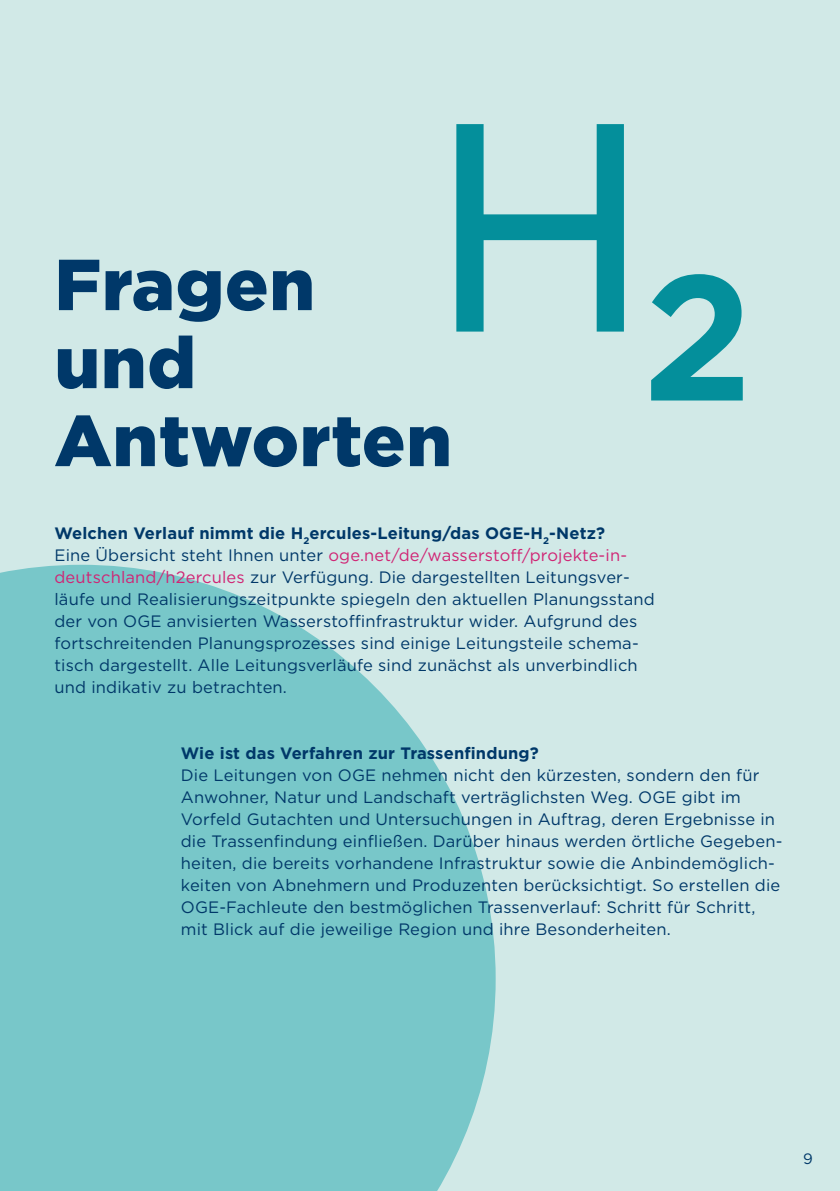
<style>
.page{position:relative;width:840px;height:1191px;background:#fff}
.page>*{position:absolute;margin:0;border:0;box-sizing:border-box;transform-origin:0 0}
.t1{font:900 72px/78px "Gotham";letter-spacing:.01em;color:#003869}
.t2{font:16.4px/22px "Gotham";letter-spacing:.01em;color:#003869}
.t3{font:700 16.4px "Gotham";letter-spacing:.01em;color:#003869}
.t4{font:15px "Gotham";color:#003869}
.s1{font-weight:700}
.s2{color:#d02474}
</style>
<div class="page">
<div style="left:0;top:0;width:839px;height:1191px;background:#d1e9e7"></div>
<svg style="left:0;top:565px;width:495px;height:626px;fill:#78c7c9"></svg>
<svg style="left:456px;top:124px;width:167px;height:207px"></svg>
<svg style="left:651px;top:274px;width:91px;height:126px"></svg>
<h1 class="t1" style="left:54px;top:245px;width:399px">Fragen und<br>Antworten</h1>
<p class="t2" style="left:54px;top:521px;width:601px"><span class="s1">Welchen Verlauf nimmt die H</span><sub>2</sub><span class="s1">ercules-Leitung/das OGE-H</span><sub>2</sub><span class="s1">-Netz?<br></span>Eine Übersicht steht Ihnen unter <span class="s2">oge.net/de/wasserstoff/projekte-in&shy;deutschland/h2ercules</span> zur Verfügung. Die dargestellten Leitungsver&shy;läufe und Realisierungszeitpunkte spiegeln den aktuellen Planungsstand der von OGE anvisierten Wasserstoffinfrastruktur wider. Aufgrund des fortschreitenden Planungsprozesses sind einige Leitungsteile schema&shy;tisch dargestellt. Alle Leitungsverläufe sind zunächst als unverbindlich und indikativ zu betrachten.</p>
<p class="t3" style="left:181px;top:742px;width:359px">Wie ist das Verfahren zur Trassenfindung?</p>
<p class="t2" style="left:181px;top:763px;width:602px">Die Leitungen von OGE nehmen nicht den kürzesten, sondern den für Anwohner, Natur und Landschaft verträglichsten Weg. OGE gibt im Vorfeld Gutachten und Untersuchungen in Auftrag, deren Ergebnisse in die Trassenfindung einfließen. Darüber hinaus werden örtliche Gegeben&shy;heiten, die bereits vorhandene Infrastruktur sowie die Anbindemöglich&shy;keiten von Abnehmern und Produzenten berücksichtigt. So erstellen die OGE-Fachleute den bestmöglichen Trassenverlauf: Schritt für Schritt, mit Blick auf die jeweilige Region und ihre Besonderheiten.</p>
<p class="t4" style="left:802px;top:1148px;width:11px">9</p>
</div>
